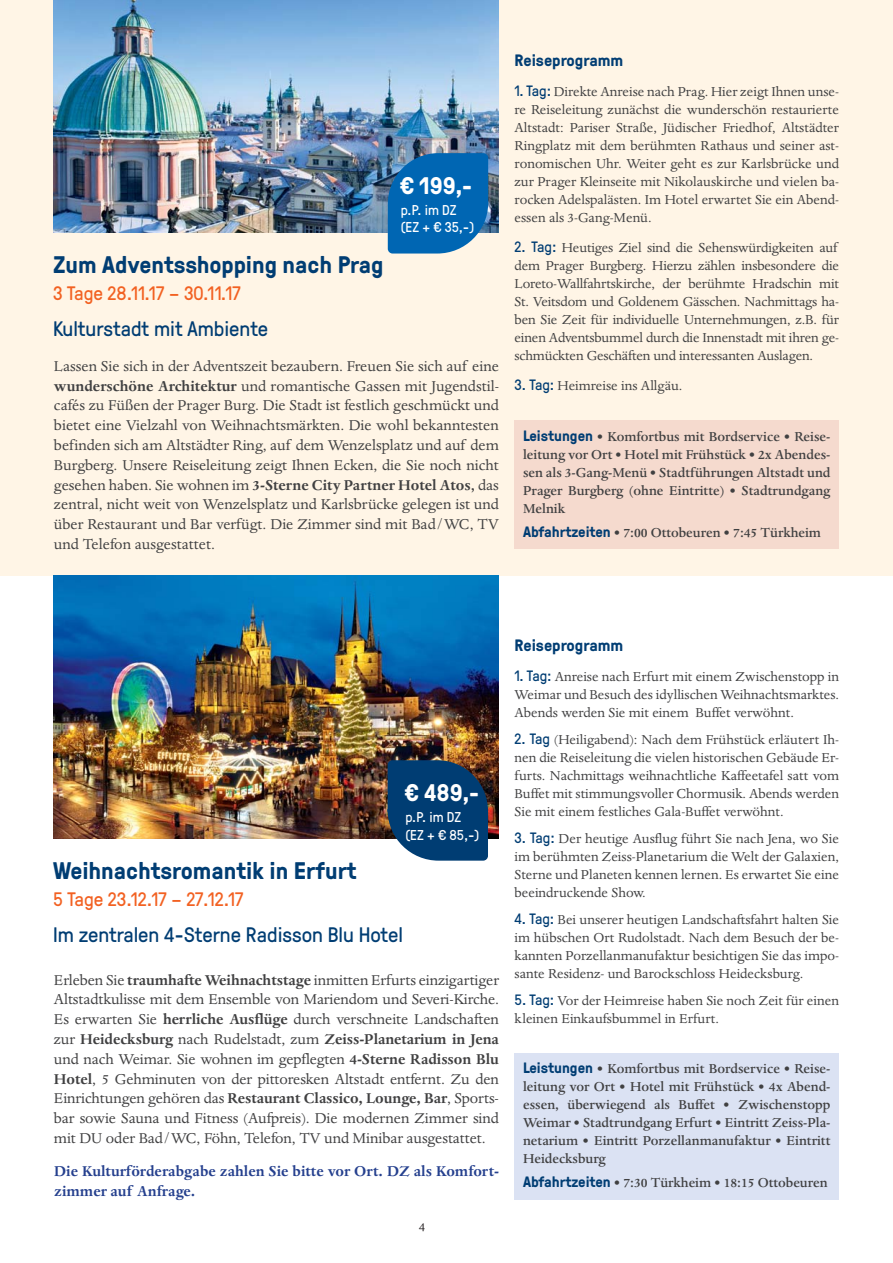
<style>
.page{position:relative;width:893px;height:1263px;background:#fff}
.page>*{position:absolute;margin:0;border:0;box-sizing:border-box;transform-origin:0 0}
.t1{font:700 24px "GT Pressura";color:#003d73}
.t2{font:700 24px "GT Pressura";color:#fff}
.t3{font:21px "GT Pressura";color:#003d73}
.t4{font:19.5px "GT Pressura";color:#f26122}
.t5{font:16.5px/19.8px "Dante";letter-spacing:-.005em;color:#404041;text-align:justify}
.t6{font:700 16.5px/19.5px "Dante";color:#25408e}
.t7{font:700 16.5px "GT Pressura";color:#003d73}
.t8{font:15px/18px "Dante";color:#404041;text-align:justify}
.t9{font:500 15px/18px "Dante";color:#404041;text-align:justify}
.t10{font:14.25px/17.1px "GT Pressura";color:#fff}
.t11{font:14.25px "Dante";color:#231f20}
.s1{font-weight:700}
.s2{font-weight:500}
.s3{font-family:"GT Pressura";color:#003d73}
.s4{font-family:"GT Pressura";font-weight:700;color:#003d73}
.s5{font-size:16.5px}
</style>
<div class="page">
<div style="left:0;top:0;width:892px;height:576px;background:#fff5e6"></div>
<img style="left:54px;top:0;width:445px;height:232px">
<div style="left:514px;top:1053px;width:325px;height:147px;background:#dbe2f3"></div>
<div style="left:514px;top:421px;width:325px;height:128px;background:#f5dace"></div>
<img style="left:54px;top:576px;width:445px;height:262px">
<svg style="left:387px;top:760px;width:101px;height:101px;background:#134674"></svg>
<svg style="left:388px;top:153px;width:100px;height:101px;background:#126eb4"></svg>
<h1 class="t1" style="left:53px;top:256px;width:332px">Zum Adventsshopping nach Prag</h1>
<h3 class="t4" style="left:53px;top:286px;width:189px">3 Tage 28.11.17 – 30.11.17</h3>
<h2 class="t3" style="left:53px;top:321px;width:217px">Kulturstadt mit Ambiente</h2>
<h1 class="t2" style="left:401px;top:177px;width:73px">€ 199,-</h1>
<p class="t10" style="left:401px;top:203px;width:75px">p.P. im DZ (EZ + € 35,-)</p>
<p class="t5" style="left:54px;top:357px;width:446px">Lassen Sie sich in der Adventszeit bezaubern. Freuen Sie sich auf eine <span class="s1">wunderschöne Architektur</span> und romantische Gassen mit Jugendstil&shy;cafés zu Füßen der Prager Burg. Die Stadt ist festlich geschmückt und bietet eine Vielzahl von Weihnachtsmärkten. Die wohl bekanntesten befinden sich am Altstädter Ring, auf dem Wenzelsplatz und auf dem Burgberg. Unsere Reiseleitung zeigt Ihnen Ecken, die Sie noch nicht gesehen haben. Sie wohnen im <span class="s1">3-Sterne City Partner Hotel Atos</span><span class="s2">,</span> das zentral, nicht weit von Wenzelsplatz und Karlsbrücke gelegen ist und über Restaurant und Bar verfügt. Die Zimmer sind mit Bad/WC, TV und Telefon ausgestattet.</p>
<p class="t7" style="left:514px;top:54px;width:110px">Reiseprogramm</p>
<p class="t8" style="left:514px;top:84px;width:326px"><span class="s3">1. Tag:</span> Direkte Anreise nach Prag. Hier zeigt Ihnen unse&shy;re Reiseleitung zunächst die wunderschön restaurierte Altstadt: Pariser Straße, Jüdischer Friedhof, Altstädter Ringplatz mit dem berühmten Rathaus und seiner ast&shy;ronomischen Uhr. Weiter geht es zur Karlsbrücke und zur Prager Kleinseite mit Nikolauskirche und vielen ba&shy;rocken Adelspalästen. Im Hotel erwartet Sie ein Abend&shy;essen als 3-Gang-Menü.</p>
<p class="t8" style="left:514px;top:240px;width:326px"><span class="s3">2. Tag:</span> Heutiges Ziel sind die Sehenswürdigkeiten auf dem Prager Burgberg. Hierzu zählen insbesondere die Loreto-Wallfahrtskirche, der berühmte Hradschin mit St. Veitsdom und Goldenem Gässchen. Nachmittags ha&shy;ben Sie Zeit für individuelle Unternehmungen, z.B. für einen Adventsbummel durch die Innenstadt mit ihren ge&shy;schmückten Geschäften und interessanten Auslagen.</p>
<p class="t8" style="left:514px;top:378px;width:170px"><span class="s3">3. Tag:</span> Heimreise ins Allgäu.</p>
<p class="t9" style="left:523px;top:428px;width:309px"><span class="s4">Leistungen</span> <span class="s5">•</span> Komfortbus mit Bordservice <span class="s5">•</span> Reise&shy;leitung vor Ort <span class="s5">•</span> Hotel mit Frühstück <span class="s5">•</span> 2x Abendes&shy;sen als 3-Gang-Menü <span class="s5">•</span> Stadtführungen Altstadt und Prager Burgberg (ohne Eintritte) <span class="s5">•</span> Stadtrundgang Melnik</p>
<p class="t9" style="left:523px;top:524px;width:299px"><span class="s4">Abfahrtzeiten</span> <span class="s5">•</span> 7:00 Ottobeuren <span class="s5">•</span> 7:45 Türkheim</p>
<h1 class="t2" style="left:405px;top:784px;width:75px">€ 489,-</h1>
<p class="t10" style="left:405px;top:811px;width:75px">p.P. im DZ (EZ + € 85,-)</p>
<h1 class="t1" style="left:53px;top:862px;width:305px">Weihnachtsromantik in Erfurt</h1>
<h3 class="t4" style="left:53px;top:892px;width:192px">5 Tage 23.12.17 – 27.12.17</h3>
<h2 class="t3" style="left:53px;top:927px;width:351px">Im zentralen 4-Sterne Radisson Blu Hotel</h2>
<p class="t5" style="left:54px;top:971px;width:447px">Erleben Sie <span class="s1">traumhafte Weihnachtstage</span> inmitten Erfurts einzigartiger Altstadtkulisse mit dem Ensemble von Mariendom und Severi-Kirche.<br>Es erwarten Sie <span class="s1">herrliche Ausflüge</span> durch verschneite Landschaften zur <span class="s1">Heidecksburg</span> nach Rudelstadt, zum <span class="s1">Zeiss-Planetarium in Jena </span>und nach Weimar. Sie wohnen im gepflegten <span class="s1">4-Sterne Radisson Blu Hotel</span>, 5 Gehminuten von der pittoresken Altstadt entfernt. Zu den Einrichtungen gehören das <span class="s1">Restaurant Classico, Lounge, Bar</span>, Sports&shy;bar sowie Sauna und Fitness (Aufpreis). Die modernen Zimmer sind mit DU oder Bad/WC, Föhn, Telefon, TV und Minibar ausgestattet.</p>
<p class="t6" style="left:54px;top:1163px;width:446px">Die Kulturförderabgabe zahlen Sie bitte vor Ort. DZ als Komfort&shy;zimmer auf Anfrage.</p>
<p class="t11" style="left:419px;top:1221px;width:8px">4</p>
<p class="t7" style="left:514px;top:639px;width:110px">Reiseprogramm</p>
<p class="t8" style="left:514px;top:668px;width:326px"><span class="s3">1. Tag:</span> Anreise nach Erfurt mit einem Zwischenstopp in Weimar und Besuch des idyllischen Weihnachtsmarktes.<br>Abends werden Sie mit einem Buffet verwöhnt.</p>
<p class="t8" style="left:514px;top:731px;width:326px"><span class="s3">2. Tag</span> (Heiligabend): Nach dem Frühstück erläutert Ih&shy;nen die Reiseleitung die vielen historischen Gebäude Er&shy;furts. Nachmittags weihnachtliche Kaffeetafel satt vom Buffet mit stimmungsvoller Chormusik. Abends werden Sie mit einem festliches Gala-Buffet verwöhnt.</p>
<p class="t8" style="left:514px;top:830px;width:326px"><span class="s3">3. Tag:</span> Der heutige Ausflug führt Sie nach Jena, wo Sie im berühmten Zeiss-Planetarium die Welt der Galaxien, Sterne und Planeten kennen lernen. Es erwartet Sie eine beeindruckende Show.</p>
<p class="t8" style="left:514px;top:911px;width:326px"><span class="s3">4. Tag:</span> Bei unserer heutigen Landschaftsfahrt halten Sie im hübschen Ort Rudolstadt. Nach dem Besuch der be&shy;kannten Porzellanmanufaktur besichtigen Sie das impo&shy;sante Residenz- und Barockschloss Heidecksburg.</p>
<p class="t8" style="left:514px;top:992px;width:326px"><span class="s3">5. Tag:</span> Vor der Heimreise haben Sie noch Zeit für einen kleinen Einkaufsbummel in Erfurt.</p>
<p class="t9" style="left:523px;top:1061px;width:309px"><span class="s4">Leistungen</span> <span class="s5">•</span> Komfortbus mit Bordservice <span class="s5">•</span> Reise&shy;leitung vor Ort <span class="s5">•</span> Hotel mit Frühstück <span class="s5">•</span> 4x Abend&shy;essen, überwiegend als Buffet <span class="s5">•</span> Zwischenstopp Weimar <span class="s5">•</span> Stadtrundgang Erfurt <span class="s5">•</span> Eintritt Zeiss-Pla&shy;netarium <span class="s5">•</span> Eintritt Porzellanmanufaktur <span class="s5">•</span> Eintritt Heidecksburg</p>
<p class="t9" style="left:523px;top:1175px;width:306px"><span class="s4">Abfahrtzeiten</span> <span class="s5">•</span> 7:30 Türkheim <span class="s5">•</span> 18:15 Ottobeuren</p>
</div>
